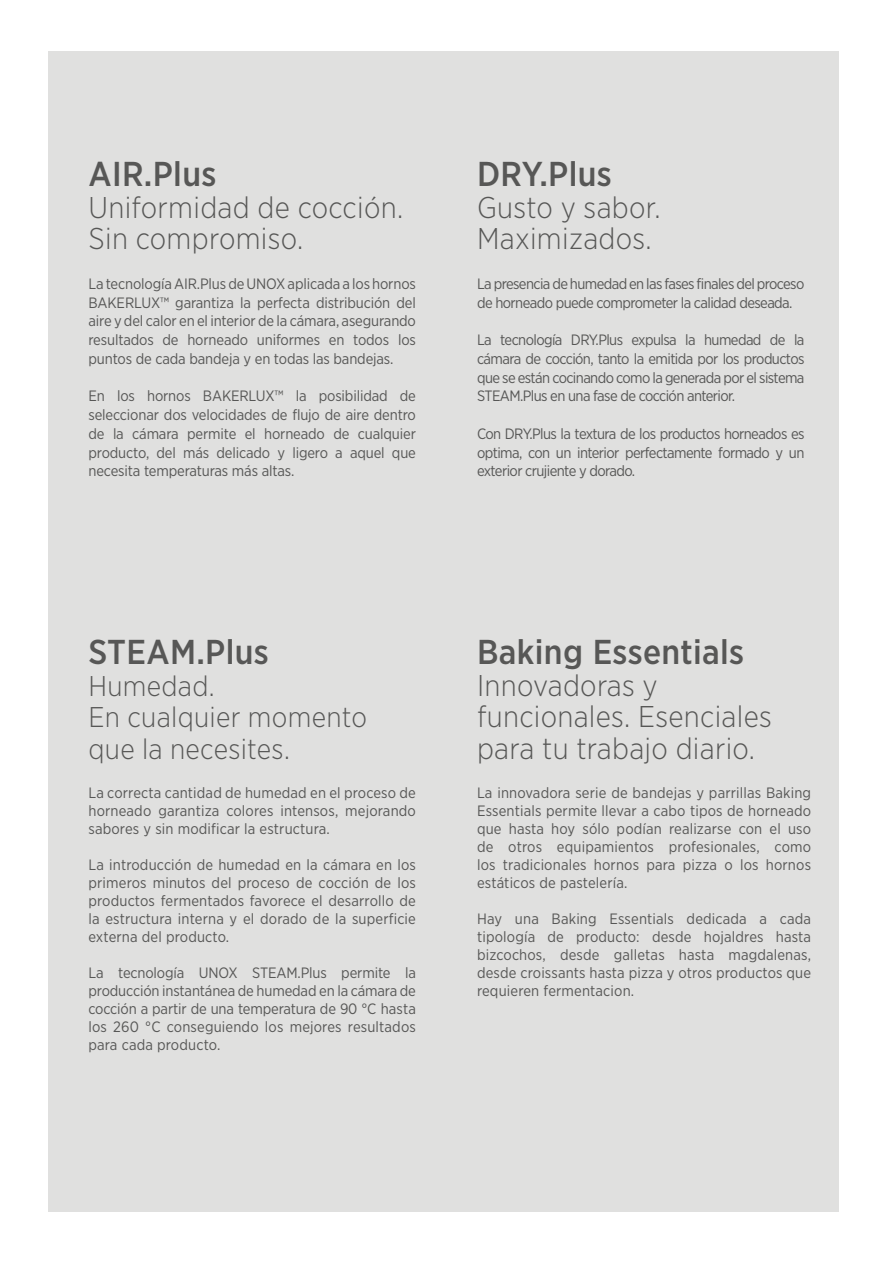
<style>
.page{position:relative;width:893px;height:1263px;background:#fff}
.page>*{position:absolute;margin:0;border:0;box-sizing:border-box;transform-origin:0 0}
.t1{font:500 34.5px "Gotham Narrow";letter-spacing:.01em;color:#575756}
.t2{font:300 30px/31.5px "Gotham Narrow";letter-spacing:.01em;color:#575756}
.t3{font:300 28.5px/31.5px "Gotham Narrow";letter-spacing:.01em;color:#575756}
.t4{font:15px/18px "Gotham Narrow";letter-spacing:-.01em;color:#575756;text-align:justify}
.t5{font:15px/18.8px "Gotham Narrow";letter-spacing:-.04em;color:#575756}
</style>
<div class="page">
<div style="left:48px;top:51px;width:791px;height:1161px;background:#e0e0df"></div>
<h1 class="t1" style="left:88px;top:152px;width:129px">AIR.Plus</h1>
<h2 class="t2" style="left:88px;top:190px;width:316px">Uniformidad de cocción.<br>Sin compromiso.</h2>
<p class="t4" style="left:88px;top:274px;width:329px;line-height:18.8px">La tecnología AIR.Plus de UNOX aplicada a los hornos BAKERLUX™ garantiza la perfecta distribución del aire y del calor en el interior de la cámara, asegurando resultados de horneado uniformes en todos los puntos de cada bandeja y en todas las bandejas.</p>
<p class="t4" style="left:88px;top:386px;width:329px;line-height:18.8px">En los hornos BAKERLUX™ la posibilidad de seleccionar dos velocidades de flujo de aire dentro de la cámara permite el horneado de cualquier producto, del más delicado y ligero a aquel que necesita temperaturas más altas.</p>
<h1 class="t1" style="left:477px;top:152px;width:136px">DRY.Plus</h1>
<h2 class="t2" style="left:477px;top:190px;width:185px">Gusto y sabor.<br>Maximizados.</h2>
<p class="t5" style="left:477px;top:274px;width:329px">La presencia de humedad en las fases finales del proceso de horneado puede comprometer la calidad deseada.</p>
<p class="t4" style="left:477px;top:330px;width:329px;line-height:18.8px">La tecnología DRY.Plus expulsa la humedad de la cámara de cocción, tanto la emitida por los productos que se están cocinando como la generada por el sistema STEAM.Plus en una fase de cocción anterior.</p>
<p class="t4" style="left:477px;top:424px;width:329px;line-height:18.8px">Con DRY.Plus la textura de los productos horneados es optima, con un interior perfectamente formado y un exterior crujiente y dorado.</p>
<h1 class="t1" style="left:88px;top:630px;width:182px">STEAM.Plus</h1>
<h3 class="t3" style="left:88px;top:669px;width:280px">Humedad.<br>En cualquier momento que la necesites.</h3>
<p class="t4" style="left:88px;top:783px;width:329px">La correcta cantidad de humedad en el proceso de horneado garantiza colores intensos, mejorando sabores y sin modificar la estructura.</p>
<p class="t4" style="left:88px;top:855px;width:329px">La introducción de humedad en la cámara en los primeros minutos del proceso de cocción de los productos fermentados favorece el desarrollo de la estructura interna y el dorado de la superficie externa del producto.</p>
<p class="t4" style="left:88px;top:963px;width:329px">La tecnología UNOX STEAM.Plus permite la producción instantánea de humedad en la cámara de cocción a partir de una temperatura de 90 °C hasta los 260 °C conseguiendo los mejores resultados para cada producto.</p>
<h1 class="t1" style="left:477px;top:630px;width:269px">Baking Essentials</h1>
<h2 class="t2" style="left:477px;top:668px;width:296px">Innovadoras y funcionales. Esenciales para tu trabajo diario.</h2>
<p class="t4" style="left:477px;top:783px;width:336px">La innovadora serie de bandejas y parrillas Baking Essentials permite llevar a cabo tipos de horneado que hasta hoy sólo podían realizarse con el uso de otros equipamientos profesionales, como los tradicionales hornos para pizza o los hornos estáticos de pastelería.</p>
<p class="t4" style="left:477px;top:909px;width:336px">Hay una Baking Essentials dedicada a cada tipología de producto: desde hojaldres hasta bizcochos, desde galletas hasta magdalenas, desde croissants hasta pizza y otros productos que requieren fermentacion.</p>
</div>
